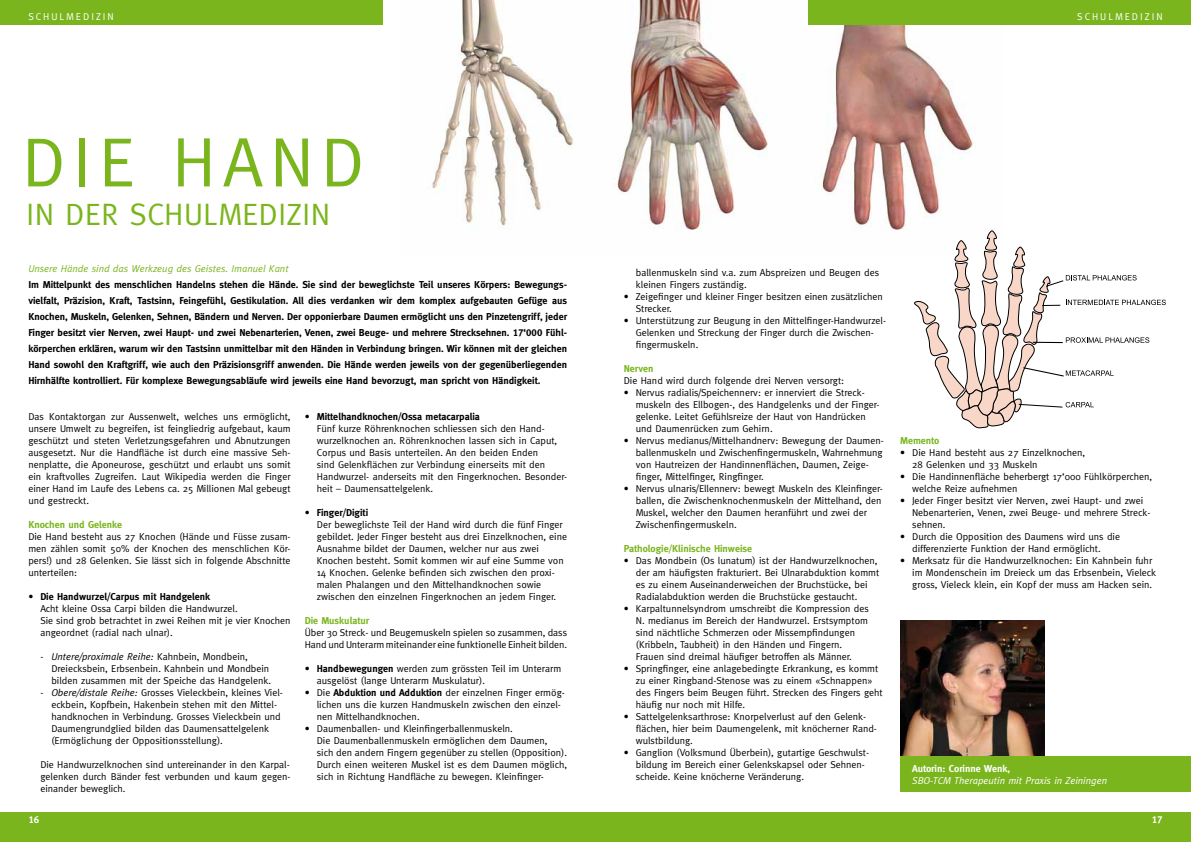
<style>
.page{position:relative;width:1191px;height:842px;background:#fff}
.page>*{position:absolute;margin:0;border:0;box-sizing:border-box;transform-origin:0 0}
.t1{font:70px "Meta";color:#7ab51d}
.t2{font:31px "Meta";color:#7ab51d}
.t3{font:10px/12px "Meta";color:#000}
.t4{font:700 10px/16px "Meta";color:#000;text-align:justify}
.t5{font:700 10px "Meta";color:#7ab51d}
.t6{font:italic 10px "Meta";color:#7ab51d}
.t7{font:italic 10px "Meta";color:#fff}
.t8{font:10px "Meta";letter-spacing:.2em;color:#fff}
.t9{font:700 10px "Meta";color:#fff}
.t10{font:10px "Meta Bold Caps";color:#fff}
.s1{font-family:"Meta Bold Caps";font-weight:400}
.s2{font-weight:700}
.s3{font-style:italic}
</style>
<div class="page">
<img style="left:900px;top:620px;width:144px;height:136px">
<div style="left:900px;top:756px;width:291px;height:36px;background:#7ab51d"></div>
<div style="left:0;top:812px;width:595px;height:30px;background:#7ab51d"></div>
<div style="left:595px;top:812px;width:596px;height:30px;background:#7ab51d"></div>
<img style="left:432px;top:0;width:542px;height:230px">
<div style="left:0;top:0;width:383px;height:25px;background:#7ab51d"></div>
<div style="left:808px;top:0;width:383px;height:25px;background:#7ab51d"></div>
<svg style="left:914px;top:217px;width:251px;height:212px"></svg>
<p class="t8" style="left:28px;top:11px;width:87px">SCHULMEDIZIN</p>
<h1 class="t1" style="left:22px;top:122px;width:248px">Die Hand</h1>
<h2 class="t2" style="left:26px;top:196px;width:57px">in der</h2>
<h2 class="t2" style="left:130px;top:196px;width:35px">Schulmedizin</h2>
<p class="t6" style="left:28px;top:263px;width:262px">Unsere Hände sind das Werkzeug des Geistes. Imanuel Kant</p>
<p class="t4" style="left:28px;top:276px;width:540px">Im Mittelpunkt des menschlichen Handelns stehen die Hände. Sie sind der beweglichste Teil unseres Körpers: Bewegungs&shy;vielfalt, Präzision, Kraft, Tastsinn, Feingefühl, Gestikulation. All dies verdanken wir dem komplex aufgebauten Gefüge aus Knochen, Muskeln, Gelenken, Sehnen, Bändern und Nerven. Der opponierbare Daumen ermöglicht uns den Pinzetengriff, jeder Finger besitzt vier Nerven, zwei Haupt- und zwei Nebenarterien, Venen, zwei Beuge- und mehrere Strecksehnen. <span class="s1">17‘000</span> Fühl&shy;körperchen erklären, warum wir den Tastsinn unmittelbar mit den Händen in Verbindung bringen. Wir können mit der gleichen Hand sowohl den Kraftgriff, wie auch den Präzisionsgriff anwenden. Die Hände werden jeweils von der gegenüberliegenden Hirnhälfte kontrolliert. Für komplexe Bewegungsabläufe wird jeweils eine Hand bevorzugt, man spricht von Händigkeit.</p>
<p class="t3" style="left:28px;top:410px;width:264px;text-align:justify">Das Kontaktorgan zur Aussenwelt, welches uns ermöglicht, unsere Umwelt zu begreifen, ist feingliedrig aufgebaut, kaum geschützt und steten Verletzungsgefahren und Abnutzungen ausgesetzt. Nur die Handfläche ist durch eine massive Seh&shy;nenplatte, die Aponeurose, geschützt und erlaubt uns somit ein kraftvolles Zugreifen. Laut Wikipedia werden die Finger einer Hand im Laufe des Lebens ca. 25 Millionen Mal gebeugt und gestreckt.</p>
<p class="t5" style="left:28px;top:519px;width:95px">Knochen und Gelenke</p>
<p class="t3" style="left:28px;top:530px;width:264px;text-align:justify">Die Hand besteht aus 27 Knochen (Hände und Füsse zusam&shy;men zählen somit 50% der Knochen des menschlichen Kör&shy;pers!) und 28 Gelenken. Sie lässt sich in folgende Abschnitte unterteilen:</p>
<p class="t3" style="left:40px;top:590px;width:252px;text-indent:-12px">• <span class="s2">Die Handwurzel/Carpus mit Handgelenk<br></span>Acht kleine Ossa Carpi bilden die Handwurzel.<br>Sie sind grob betrachtet in zwei Reihen mit je vier Knochen angeordnet (radial nach ulnar).</p>
<p class="t3" style="left:51px;top:650px;width:221px;text-indent:-11px">- <span class="s3">Untere/proximale Reihe:</span> Kahnbein, Mondbein,<br>Dreiecksbein, Erbsenbein. Kahnbein und Mondbein bilden zusammen mit der Speiche das Handgelenk.</p>
<p class="t3" style="left:51px;top:686px;width:233px;text-indent:-11px">- <span class="s3">Obere/distale Reihe:</span> Grosses Vieleckbein, kleines Viel&shy;eckbein, Kopfbein, Hakenbein stehen mit den Mittel&shy;handknochen in Verbindung. Grosses Vieleckbein und Daumengrundglied bilden das Daumensattelgelenk (Ermöglichung der Oppositionsstellung).</p>
<p class="t3" style="left:40px;top:758px;width:252px;text-align:justify">Die Handwurzelknochen sind untereinander in den Karpal&shy;gelenken durch Bänder fest verbunden und kaum gegen&shy;einander beweglich.</p>
<p class="t3" style="left:317px;top:410px;width:252px;text-indent:-12px">• <span class="s2">Mittelhandknochen/Ossa metacarpalia<br></span>Fünf kurze Röhrenknochen schliessen sich den Hand&shy;wurzelknochen an. Röhrenknochen lassen sich in Caput, Corpus und Basis unterteilen. An den beiden Enden<br>sind Gelenkflächen zur Verbindung einerseits mit den Handwurzel- anderseits mit den Fingerknochen. Besonder&shy;heit – Daumensattelgelenk.</p>
<p class="t3" style="left:317px;top:506px;width:252px;text-indent:-12px">• <span class="s2">Finger/Digiti<br></span>Der beweglichste Teil der Hand wird durch die fünf Finger gebildet. Jeder Finger besteht aus drei Einzelknochen, eine Ausnahme bildet der Daumen, welcher nur aus zwei Knochen besteht. Somit kommen wir auf eine Summe von 14 Knochen. Gelenke befinden sich zwischen den proxi&shy;malen Phalangen und den Mittelhandknochen sowie zwischen den einzelnen Fingerknochen an jedem Finger.</p>
<p class="t5" style="left:305px;top:615px;width:66px">Die Muskulatur</p>
<p class="t3" style="left:305px;top:626px;width:264px">Über 30 Streck- und Beugemuskeln spielen so zusammen, dass<br>Hand und Unterarm miteinander eine funktionelle Einheit bilden.</p>
<p class="t3" style="left:317px;top:662px;width:246px;text-indent:-12px">• <span class="s2">Handbewegungen</span> werden zum grössten Teil im Unterarm ausgelöst (lange Unterarm Muskulatur).</p>
<p class="t3" style="left:317px;top:686px;width:249px;text-indent:-12px">• Die <span class="s2">Abduktion und Adduktion</span> der einzelnen Finger ermög&shy;lichen uns die kurzen Handmuskeln zwischen den einzel&shy;nen Mittelhandknochen.</p>
<p class="t3" style="left:317px;top:722px;width:252px;text-indent:-12px">• Daumenballen- und Kleinfingerballenmuskeln.<br>Die Daumenballenmuskeln ermöglichen dem Daumen,<br>sich den andern Fingern gegenüber zu stellen (Opposition).<br>Durch einen weiteren Muskel ist es dem Daumen möglich, sich in Richtung Handfläche zu bewegen. Kleinfinger-</p>
<p class="t8" style="left:1077px;top:11px;width:87px">SCHULMEDIZIN</p>
<p class="t3" style="left:636px;top:266px;width:245px">ballenmuskeln sind v.a. zum Abspreizen und Beugen des kleinen Fingers zuständig.</p>
<p class="t3" style="left:636px;top:290px;width:248px;text-indent:-12px">• Zeigefinger und kleiner Finger besitzen einen zusätzlichen<br>Strecker.</p>
<p class="t3" style="left:636px;top:314px;width:252px;text-indent:-12px">• Unterstützung zur Beugung in den Mittelfinger-Handwurzel-<br>Gelenken und Streckung der Finger durch die Zwischen&shy;fingermuskeln.</p>
<p class="t5" style="left:624px;top:363px;width:31px">Nerven</p>
<p class="t3" style="left:624px;top:374px;width:222px">Die Hand wird durch folgende drei Nerven versorgt:</p>
<p class="t3" style="left:636px;top:386px;width:245px;text-indent:-12px">• Nervus radialis/Speichennerv: er innerviert die Streck&shy;muskeln des Ellbogen-, des Handgelenks und der Finger&shy;gelenke. Leitet Gefühlsreize der Haut von Handrücken und Daumenrücken zum Gehirn.</p>
<p class="t3" style="left:636px;top:434px;width:249px;text-indent:-12px">• Nervus medianus/Mittelhandnerv: Bewegung der Daumen&shy;ballenmuskeln und Zwischenfingermuskeln, Wahrnehmung von Hautreizen der Handinnenflächen, Daumen, Zeige&shy;finger, Mittelfinger, Ringfinger.</p>
<p class="t3" style="left:636px;top:482px;width:249px;text-indent:-12px">• Nervus ulnaris/Ellennerv: bewegt Muskeln des Kleinfinger&shy;ballen, die Zwischenknochenmuskeln der Mittelhand, den Muskel, welcher den Daumen heranführt und zwei der Zwischenfingermuskeln.</p>
<p class="t5" style="left:624px;top:543px;width:130px">Pathologie/Klinische Hinweise</p>
<p class="t3" style="left:636px;top:554px;width:245px;text-indent:-12px">• Das Mondbein (Os lunatum) ist der Handwurzelknochen, der am häufigsten frakturiert. Bei Ulnarabduktion kommt es zu einem Auseinanderweichen der Bruchstücke, bei Radialabduktion werden die Bruchstücke gestaucht.</p>
<p class="t3" style="left:636px;top:602px;width:234px;text-indent:-12px">• Karpaltunnelsyndrom umschreibt die Kompression des N. medianus im Bereich der Handwurzel. Erstsymptom sind nächtliche Schmerzen oder Missempfindungen (Kribbeln, Taubheit) in den Händen und Fingern.<br>Frauen sind dreimal häufiger betroffen als Männer.</p>
<p class="t3" style="left:636px;top:662px;width:248px;text-indent:-12px">• Springfinger, eine anlagebedingte Erkrankung, es kommt zu einer Ringband-Stenose was zu einem «Schnappen» des Fingers beim Beugen führt. Strecken des Fingers geht häufig nur noch mit Hilfe.</p>
<p class="t3" style="left:636px;top:710px;width:243px;text-indent:-12px">• Sattelgelenksarthrose: Knorpelverlust auf den Gelenk&shy;flächen, hier beim Daumengelenk, mit knöcherner Rand&shy;wulstbildung.</p>
<p class="t3" style="left:636px;top:746px;width:235px;text-indent:-12px">• Ganglion (Volksmund Überbein), gutartige Geschwulst&shy;bildung im Bereich einer Gelenkskapsel oder Sehnen&shy;scheide. Keine knöcherne Veränderung.</p>
<p class="t5" style="left:900px;top:435px;width:41px">Memento</p>
<p class="t3" style="left:912px;top:446px;width:174px;text-indent:-12px">• Die Hand besteht aus 27 Einzelknochen,<br>28 Gelenken und 33 Muskeln</p>
<p class="t3" style="left:912px;top:470px;width:241px;text-indent:-12px">• Die Handinnenfläche beherbergt 17‘000 Fühlkörperchen, welche Reize aufnehmen</p>
<p class="t3" style="left:912px;top:494px;width:240px;text-indent:-12px">• Jeder Finger besitzt vier Nerven, zwei Haupt- und zwei<br>Nebenarterien, Venen, zwei Beuge- und mehrere Streck&shy;sehnen.</p>
<p class="t3" style="left:912px;top:530px;width:209px;text-indent:-12px">• Durch die Opposition des Daumens wird uns die differenzierte Funktion der Hand ermöglicht.</p>
<p class="t3" style="left:912px;top:554px;width:245px;text-indent:-12px">• Merksatz für die Handwurzelknochen: Ein Kahnbein fuhr im Mondenschein im Dreieck um das Erbsenbein, Vieleck gross, Vieleck klein, ein Kopf der muss am Hacken sein.</p>
<p class="t9" style="left:912px;top:763px;width:99px">Autorin: Corinne Wenk,</p>
<p class="t7" style="left:912px;top:775px;width:196px">SBO-TCM Therapeutin mit Praxis in Zeiningen</p>
<p class="t10" style="left:28px;top:813px;width:12px">16</p>
<p class="t10" style="left:1152px;top:813px;width:12px">17</p>
</div>
